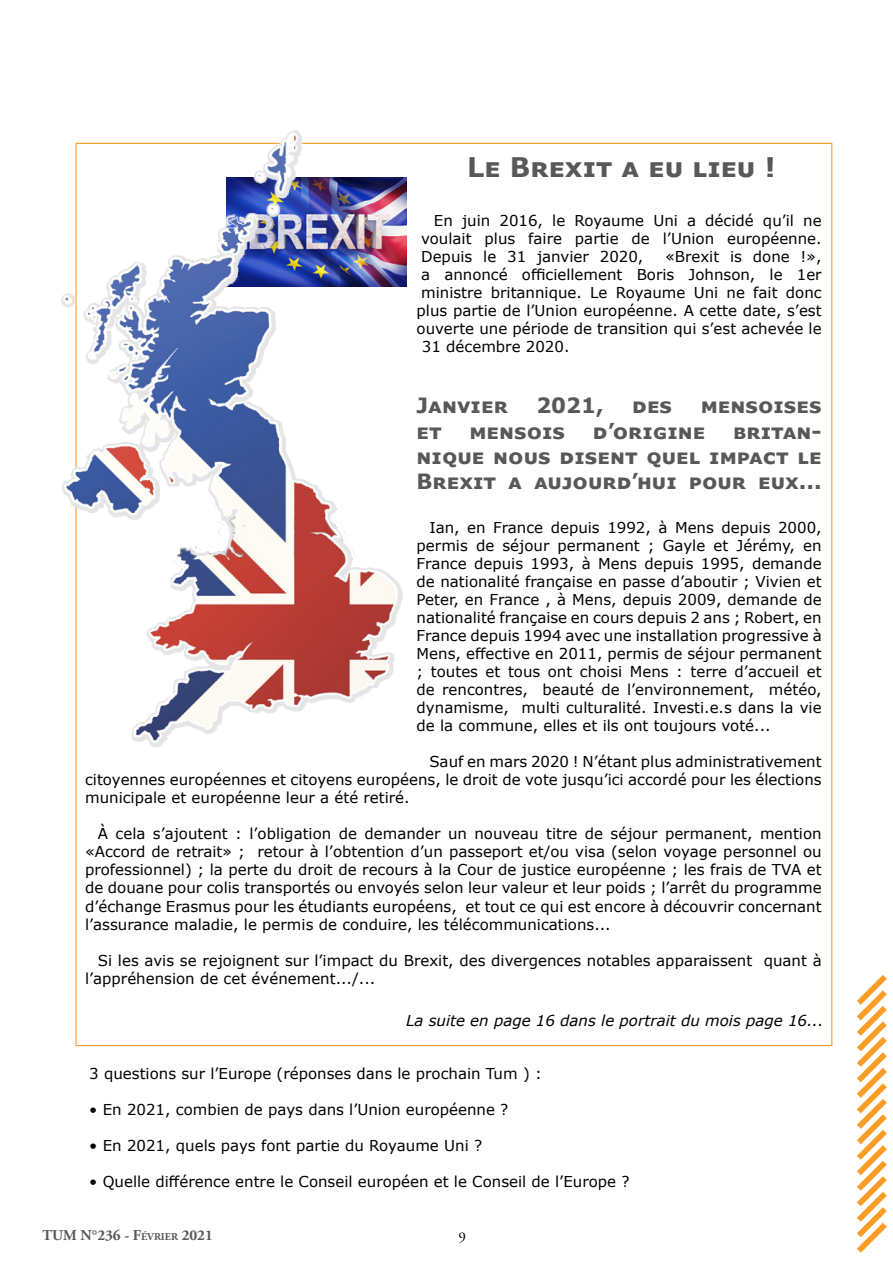
<style>
.page{position:relative;width:893px;height:1263px;background:#fff}
.page>*{position:absolute;margin:0;border:0;box-sizing:border-box;transform-origin:0 0}
.t1{font:700 27px "Verdana";color:#58585a}
.t2{font:700 21px/25.2px "Verdana";color:#58585a;text-align:justify}
.t3{font:15px/18px "Verdana";color:#000;text-align:justify}
.t4{font:italic 15px "Verdana";color:#000}
.t5{font:700 15px "Adobe Garamond Pro";color:#58585a}
.t6{font:15px "Adobe Garamond Pro";color:#000}
.s1{font-size:10.5px}
</style>
<div class="page">
<svg style="left:857px;top:975px;width:30px;height:278px"></svg>
<img style="left:402px;top:178px;width:5px;height:108px">
<img style="left:61px;top:130px;width:341px;height:617px">
<h1 class="t1" style="left:467px;top:148px;width:310px">Le Brexit a eu lieu !</h1>
<p class="t3" style="left:421px;top:211px;width:402px;text-indent:13px">En juin 2016, le Royaume Uni a décidé qu’il ne voulait plus faire partie de l’Union européenne.<br>Depuis le 31 janvier 2020,</p>
<p class="t3" style="left:665px;top:247px;width:158px">«Brexit is done !»,</p>
<p class="t3" style="left:421px;top:265px;width:402px">a annoncé officiellement Boris Johnson, le 1er</p>
<p class="t3" style="left:421px;top:283px;width:402px">ministre britannique. Le Royaume Uni ne fait donc</p>
<p class="t3" style="left:417px;top:301px;width:407px">plus partie de l’Union européenne. A cette date, s’est</p>
<p class="t3" style="left:417px;top:319px;width:407px">ouverte une période de transition qui s’est achevée le</p>
<p class="t3" style="left:422px;top:337px;width:149px">31 décembre 2020.</p>
<h2 class="t2" style="left:417px;top:393px;width:89px">Janvier</h2>
<h2 class="t2" style="left:536px;top:393px;width:69px">2021,</h2>
<h2 class="t2" style="left:632px;top:393px;width:42px">des</h2>
<h2 class="t2" style="left:701px;top:393px;width:122px">mensoises</h2>
<h2 class="t2" style="left:417px;top:418px;width:27px">et</h2>
<h2 class="t2" style="left:469px;top:418px;width:97px">mensois</h2>
<h2 class="t2" style="left:593px;top:418px;width:114px">d’origine</h2>
<h2 class="t2" style="left:417px;top:418px;width:407px;text-indent:316px">britan&shy;nique nous disent quel impact le Brexit a aujourd’hui pour eux...</h2>
<p class="t3" style="left:417px;top:519px;width:407px;text-indent:13px">Ian, en France depuis 1992, à Mens depuis 2000, permis de séjour permanent ; Gayle et Jérémy, en France depuis 1993, à Mens depuis 1995, demande de nationalité française en passe d’aboutir ; Vivien et Peter, en France , à Mens, depuis 2009, demande de nationalité française en cours depuis 2 ans ; Robert, en France depuis 1994 avec une installation progressive à Mens, effective en 2011, permis de séjour permanent ; toutes et tous ont choisi Mens : terre d’accueil et de rencontres, beauté de l’environnement, météo, dynamisme, multi culturalité. Investi.e.s dans la vie de la commune, elles et ils ont toujours voté...</p>
<p class="t3" style="left:85px;top:753px;width:738px;text-indent:344px">Sauf en mars 2020 ! N’étant plus administrativement citoyennes européennes et citoyens européens, le droit de vote jusqu’ici accordé pour les élections municipale et européenne leur a été retiré.</p>
<p class="t3" style="left:85px;top:825px;width:738px;text-indent:13px">à cela s’ajoutent : l’obligation de demander un nouveau titre de séjour permanent, mention «Accord de retrait» ; retour à l’obtention d’un passeport et/ou visa (selon voyage personnel ou professionnel) ; la perte du droit de recours à la Cour de justice européenne ; les frais de TVA et de douane pour colis transportés ou envoyés selon leur valeur et leur poids ; l’arrêt du programme d’échange Erasmus pour les étudiants européens, et tout ce qui est encore à découvrir concernant l’assurance maladie, le permis de conduire, les télécommunications...</p>
<p class="t3" style="left:85px;top:951px;width:738px;text-indent:13px">Si les avis se rejoignent sur l’impact du Brexit, des divergences notables apparaissent quant à l’appréhension de cet événement.../...</p>
<p class="t4" style="left:406px;top:1010px;width:419px">La suite en page 16 dans le portrait du mois page 16...</p>
<p class="t3" style="left:89px;top:1064px;width:454px">3 questions sur l’Europe (réponses dans le prochain Tum ) :</p>
<p class="t3" style="left:89px;top:1100px;width:421px">• En 2021, combien de pays dans l’Union européenne ?</p>
<p class="t3" style="left:89px;top:1136px;width:394px">• En 2021, quels pays font partie du Royaume Uni ?</p>
<p class="t3" style="left:89px;top:1172px;width:542px">• Quelle différence entre le Conseil européen et le Conseil de l’Europe ?</p>
<p class="t5" style="left:43px;top:1227px;width:172px">TUM N°236 - F<span class="s1">ÉVRIER</span> 2021</p>
<p class="t6" style="left:458px;top:1228px;width:9px">9</p>
</div>
